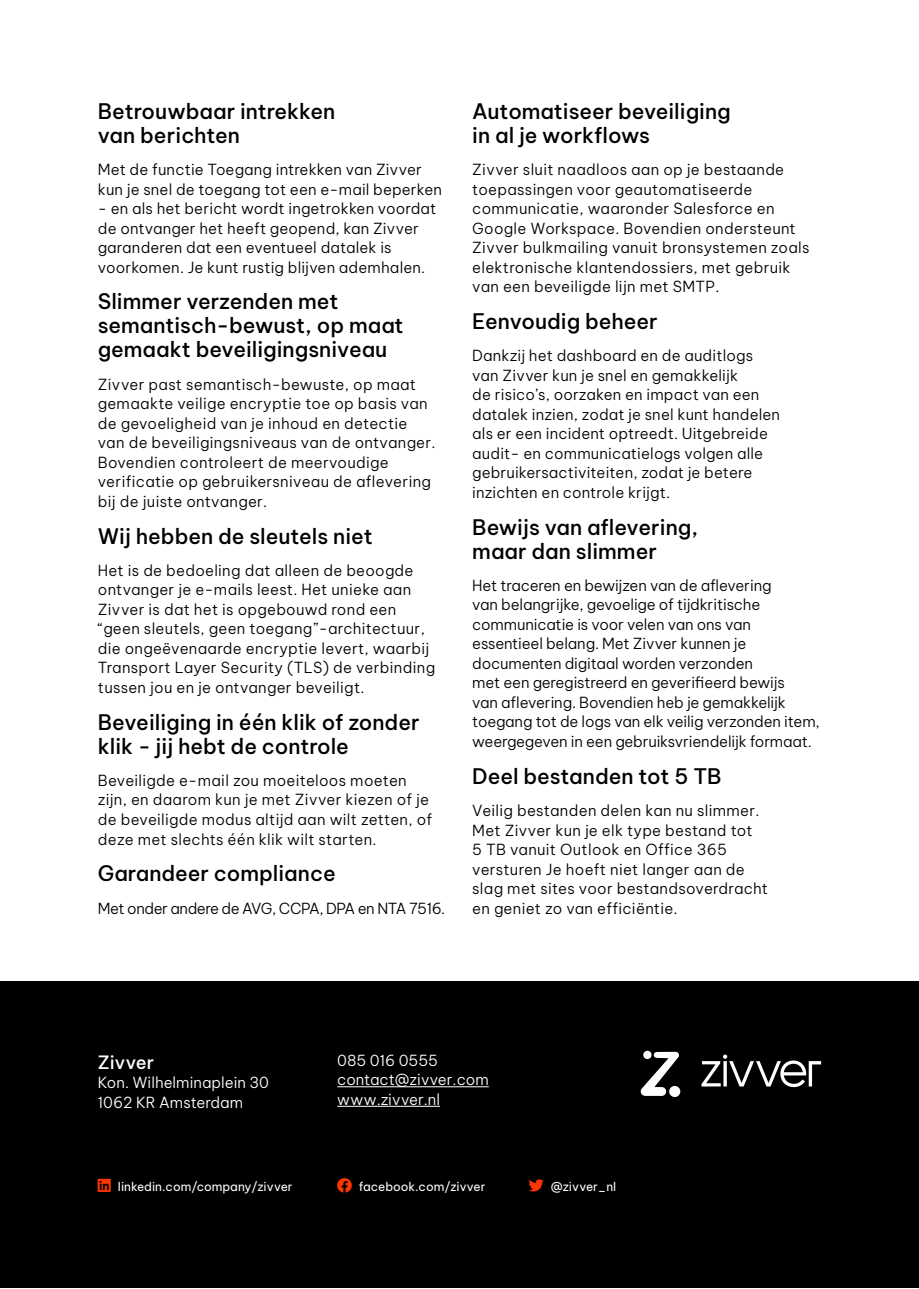
<style>
.page{position:relative;width:919px;height:1289px;background:#fff}
.page>*{position:absolute;margin:0;border:0;box-sizing:border-box;transform-origin:0 0}
.t1{font:500 21px/24px "Be Vietnam Pro";color:#000}
.t2{font:500 18px "Be Vietnam Pro";color:#fff}
.t3{font:300 15px/19.5px "Be Vietnam Pro";letter-spacing:.01em;color:#000}
.t4{font:300 15px/19.5px "Be Vietnam Pro";letter-spacing:-.01em;color:#000}
.Tiny{font:300 15px/19.5px "Be Vietnam Pro";color:#fff}
.t5{font:300 15px "Be Vietnam Pro";letter-spacing:-.03em;color:#000}
.t6{font:15px "Font Awesome 5 Brands";color:#ff3600}
.t7{font:12px "Be Vietnam Pro";color:#fff}
</style>
<div class="page">
<div style="left:0;top:981px;width:918px;height:306px;background:#000"></div>
<hr style="left:337px;top:1086px;width:151px;height:1px;background:#fff">
<hr style="left:337px;top:1105px;width:103px;height:1px;background:#fff">
<svg style="left:640px;top:1050px;width:181px;height:46px"></svg>
<p class="t1" style="left:98px;top:97px;width:239px">Betrouwbaar intrekken van berichten</p>
<p class="t3" style="left:98px;top:158px;width:346px">Met de functie Toegang intrekken van Zivver kun je snel de toegang tot een e-mail beperken</p>
<p class="t3" style="left:98px;top:197px;width:340px">- en als het bericht wordt ingetrokken voordat de ontvanger het heeft geopend, kan Zivver garanderen dat een eventueel datalek is voorkomen. Je kunt rustig blijven ademhalen.</p>
<p class="t1" style="left:98px;top:287px;width:307px">Slimmer verzenden met semantisch-bewust, op maat gemaakt beveiligingsniveau</p>
<p class="t3" style="left:98px;top:373px;width:339px">Zivver past semantisch-bewuste, op maat gemaakte veilige encryptie toe op basis van de gevoeligheid van je inhoud en detectie van de beveiligingsniveaus van de ontvanger.<br>Bovendien controleert de meervoudige verificatie op gebruikersniveau de aflevering bij de juiste ontvanger.</p>
<p class="t1" style="left:98px;top:521px;width:276px">Wij hebben de sleutels niet</p>
<p class="t3" style="left:98px;top:559px;width:339px">Het is de bedoeling dat alleen de beoogde ontvanger je e-mails leest. Het unieke aan Zivver is dat het is opgebouwd rond een “geen sleutels, geen toegang”-architectuur, die ongeëvenaarde encryptie levert, waarbij Transport Layer Security (TLS) de verbinding tussen jou en je ontvanger beveiligt.</p>
<p class="t1" style="left:98px;top:707px;width:323px">Beveiliging in één klik of zonder klik - jij hebt de controle</p>
<p class="t3" style="left:98px;top:769px;width:336px">Beveiligde e-mail zou moeiteloos moeten zijn, en daarom kun je met Zivver kiezen of je de beveiligde modus altijd aan wilt zetten, of deze met slechts één klik wilt starten.</p>
<p class="t1" style="left:98px;top:859px;width:239px">Garandeer compliance</p>
<p class="t5" style="left:98px;top:895px;width:349px">Met onder andere de AVG, CCPA, DPA en NTA 7516.</p>
<p class="t1" style="left:472px;top:97px;width:260px">Automatiseer beveiliging in al je workflows</p>
<p class="t3" style="left:472px;top:158px;width:339px">Zivver sluit naadloos aan op je bestaande toepassingen voor geautomatiseerde communicatie, waaronder Salesforce en Google Workspace. Bovendien ondersteunt Zivver bulkmailing vanuit bronsystemen zoals elektronische klantendossiers, met gebruik van een beveiligde lijn met SMTP.</p>
<p class="t1" style="left:472px;top:307px;width:187px">Eenvoudig beheer</p>
<p class="t3" style="left:472px;top:344px;width:309px">Dankzij het dashboard en de auditlogs van Zivver kun je snel en gemakkelijk<br>de risico’s, oorzaken en impact van een datalek inzien, zodat je snel kunt handelen als er een incident optreedt. Uitgebreide audit- en communicatielogs volgen alle gebruikersactiviteiten, zodat je betere inzichten en controle krijgt.</p>
<p class="t1" style="left:472px;top:512px;width:227px">Bewijs van aflevering, maar dan slimmer</p>
<p class="t4" style="left:472px;top:574px;width:349px">Het traceren en bewijzen van de aflevering<br>van belangrijke, gevoelige of tijdkritische communicatie is voor velen van ons van essentieel belang. Met Zivver kunnen je documenten digitaal worden verzonden<br>met een geregistreerd en geverifieerd bewijs<br>van aflevering. Bovendien heb je gemakkelijk toegang tot de logs van elk veilig verzonden item, weergegeven in een gebruiksvriendelijk formaat.</p>
<p class="t1" style="left:472px;top:761px;width:251px">Deel bestanden tot 5 TB</p>
<p class="t3" style="left:472px;top:799px;width:297px">Veilig bestanden delen kan nu slimmer.<br>Met Zivver kun je elk type bestand tot<br>5 TB vanuit Outlook en Office 365 versturen Je hoeft niet langer aan de slag met sites voor bestandsoverdracht en geniet zo van efficiëntie.</p>
<p class="t2" style="left:98px;top:1047px;width:58px">Zivver</p>
<p class="Tiny" style="left:98px;top:1071px;width:172px">Kon. Wilhelminaplein 30<br>1062 KR Amsterdam</p>
<p class="Tiny" style="left:337px;top:1049px;width:153px">085 016 0555 contact@zivver.com www.zivver.nl</p>
<p class="t6" style="left:98px;top:1177px;width:15px">●■■</p>
<p class="t7" style="left:118px;top:1176px;width:176px">linkedin.com/company/zivver</p>
<p class="t7" style="left:359px;top:1176px;width:128px">facebook.com/zivver</p>
<p class="t6" style="left:528px;top:1177px;width:16px">▼▼▼</p>
<p class="t7" style="left:550px;top:1176px;width:67px">@zivver_nl</p>
</div>
